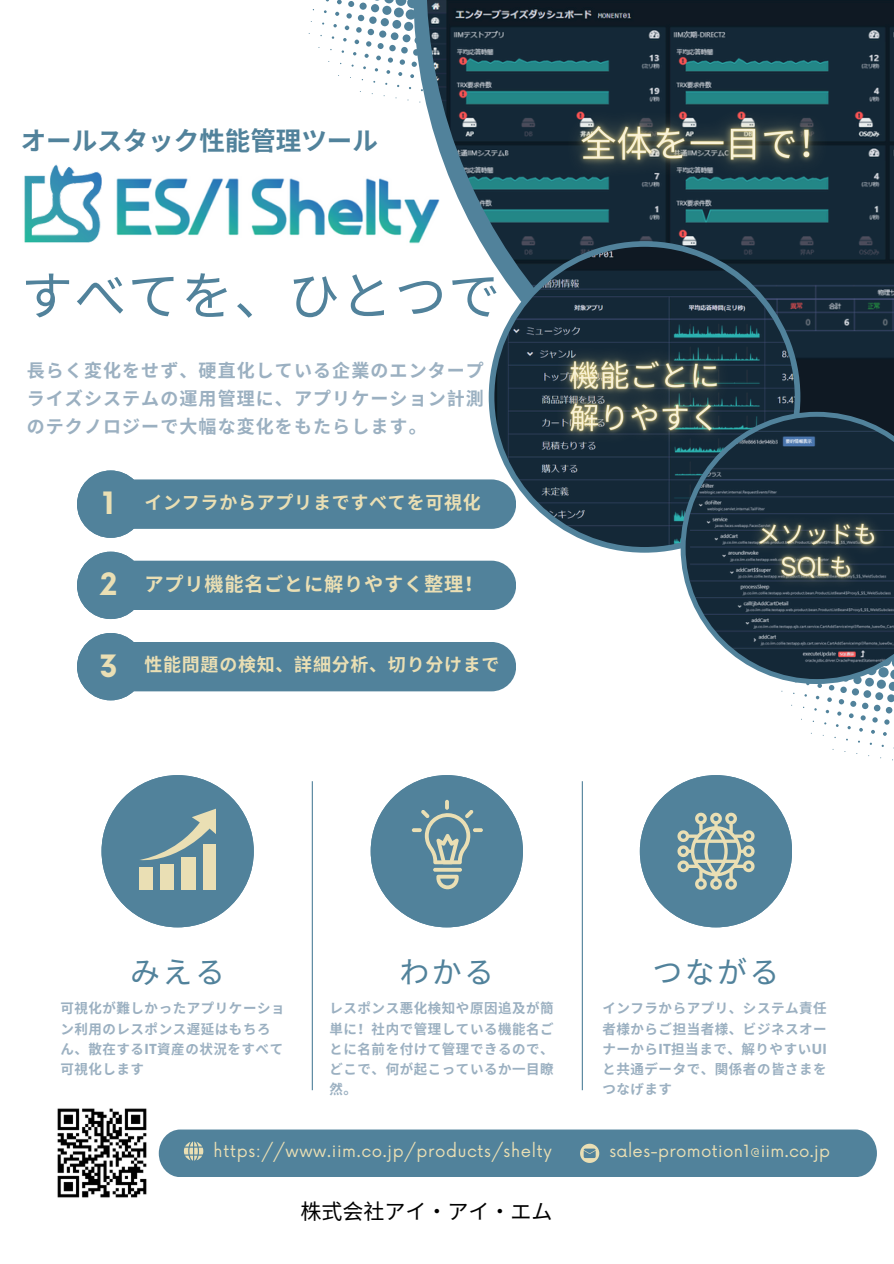
<style>
.page{position:relative;width:894px;height:1264px;background:#fff}
.page>*{position:absolute;margin:0;border:0;box-sizing:border-box;transform-origin:0 0}
.t1{font:52.35px "Noto Sans CJ Ksc";letter-spacing:.02em;color:#51829b}
.t2{font:30px "Noto Sans CJ Ksc";letter-spacing:.08em;color:#51829b}
.t3{font:700 30px "Now";color:#eadfb4}
.t4{font:700 25.5px "Noto Sans CJ Ksc";color:#51829b}
.t5{font:21px "Noto Sans CJ Ksc";color:#000}
.t6{font:700 19.2px "Noto Sans CJ Ksc";letter-spacing:.04em;color:#eadfb4}
.t7{font:700 18px/28.2px "Noto Sans CJ Ksc";letter-spacing:.06em;color:#9bb0c1;text-align:justify}
.t8{font:700 18px "Noto Sans CJ Ksc";letter-spacing:.04em;color:#eadfb4}
.t9{font:16.5px "Now";letter-spacing:.04em;color:#eadfb4}
.t10{font:16.5px "Now";letter-spacing:.02em;color:#eadfb4}
.t11{font:700 13.5px/20.2px "Noto Sans CJ Ksc";letter-spacing:.04em;color:#9bb0c1;text-align:justify}
.s1{font-family:"Now"}
</style>
<div class="page">
<div style="left:96px;top:479px;width:420px;height:50px;background:#51829b;border-radius:25px"></div>
<div style="left:96px;top:560px;width:420px;height:50px;background:#51829b;border-radius:25px"></div>
<div style="left:96px;top:642px;width:420px;height:49px;background:#51829b;border-radius:25px"></div>
<svg style="left:77px;top:470px;width:67px;height:68px"></svg>
<svg style="left:77px;top:551px;width:67px;height:68px"></svg>
<svg style="left:77px;top:633px;width:67px;height:67px"></svg>
<div style="left:876px;top:679px;width:9px;height:9px;background:#51829b;border-radius:50%"></div>
<div style="left:864px;top:677px;width:9px;height:9px;background:#51829b;border-radius:50%"></div>
<div style="left:875px;top:692px;width:7px;height:8px;background:#51829b;border-radius:50%"></div>
<svg style="left:881px;top:684px;width:12px;height:18px"></svg>
<div style="left:863px;top:690px;width:7px;height:8px;background:#51829b;border-radius:50%"></div>
<div style="left:851px;top:688px;width:7px;height:7px;background:#51829b;border-radius:50%"></div>
<div style="left:885px;top:707px;width:7px;height:6px;background:#51829b;border-radius:50%"></div>
<svg style="left:873px;top:704px;width:7px;height:7px"></svg>
<div style="left:840px;top:686px;width:6px;height:7px;background:#51829b;border-radius:50%"></div>
<svg style="left:861px;top:702px;width:7px;height:7px"></svg>
<div style="left:850px;top:700px;width:6px;height:7px;background:#51829b;border-radius:50%"></div>
<svg style="left:828px;top:685px;width:6px;height:5px"></svg>
<svg style="left:872px;top:717px;width:5px;height:5px"></svg>
<svg style="left:838px;top:699px;width:5px;height:5px"></svg>
<svg style="left:884px;top:719px;width:5px;height:5px"></svg>
<svg style="left:860px;top:715px;width:5px;height:5px"></svg>
<svg style="left:849px;top:713px;width:4px;height:5px"></svg>
<svg style="left:817px;top:684px;width:4px;height:4px"></svg>
<svg style="left:827px;top:697px;width:4px;height:5px"></svg>
<svg style="left:837px;top:711px;width:4px;height:4px"></svg>
<svg style="left:883px;top:732px;width:3px;height:4px"></svg>
<svg style="left:308px;top:0;width:105px;height:101px"></svg>
<svg style="left:413px;top:0;width:75px;height:480px"></svg>
<img style="left:426px;top:0;width:467px;height:479px">
<hr style="left:581px;top:781px;width:1px;height:309px;background:#51829b">
<hr style="left:312px;top:781px;width:1px;height:309px;background:#51829b">
<div style="left:159px;top:1129px;width:717px;height:48px;background:#51829b;border-radius:23px"></div>
<svg style="left:488px;top:241px;width:312px;height:311px;fill:#142837"></svg>
<svg style="left:184px;top:1141px;width:19px;height:19px"></svg>
<svg style="left:580px;top:1143px;width:19px;height:19px"></svg>
<svg style="left:639px;top:775px;width:152px;height:152px"></svg>
<img style="left:24px;top:164px;width:78px;height:79px">
<img style="left:116px;top:172px;width:324px;height:78px">
<svg style="left:101px;top:775px;width:152px;height:152px"></svg>
<svg style="left:370px;top:775px;width:152px;height:152px"></svg>
<svg style="left:680px;top:412px;width:213px;height:272px;fill:#142837"></svg>
<img style="left:57px;top:1108px;width:90px;height:90px">
<img style="left:543px;top:82px;width:328px;height:122px">
<img style="left:537px;top:325px;width:215px;height:143px">
<img style="left:730px;top:494px;width:163px;height:114px">
<p class="t4" style="left:21px;top:121px;width:358px">オールスタック性能管理ツール</p>
<p class="t1" style="left:21px;top:254px;width:481px">すべてを、ひとつで</p>
<h3 class="t7" style="left:27px;top:355px;width:458px">長らく変化をせず、硬直化している企業のエンタープライズシステムの運用管理に、アプリケーション計測のテクノロジーで大幅な変化をもたらします。</h3>
<p class="t3" style="left:102px;top:486px;width:14px">1</p>
<p class="t8" style="left:144px;top:488px;width:338px">インフラからアプリまですべてを可視化</p>
<p class="t3" style="left:100px;top:568px;width:19px">2</p>
<p class="t3" style="left:100px;top:650px;width:20px">3</p>
<p class="t6" style="left:144px;top:568px;width:340px">アプリ機能名ごとに解りやすく整理！</p>
<h3 class="t8" style="left:144px;top:650px;width:356px">性能問題の検知、詳細分析、切り分けまで</h3>
<p class="t2" style="left:130px;top:947px;width:96px">みえる</p>
<p class="t11" style="left:60px;top:997px;width:226px;text-align:left">可視化が難しかったアプリケーション利用のレスポンス遅延はもちろん、散在する<span class="s1">IT</span>資産の状況をすべて可視化します</p>
<h3 class="t2" style="left:399px;top:947px;width:96px">わかる</h3>
<p class="t11" style="left:329px;top:997px;width:226px">レスポンス悪化検知や原因追及が簡単に！社内で管理している機能名ごとに名前を付けて管理できるので、どこで、何が起こっているか一目瞭然。</p>
<p class="t2" style="left:652px;top:947px;width:129px">つながる</p>
<p class="t11" style="left:602px;top:997px;width:226px">インフラからアプリ、システム責任者様からご担当者様、ビジネスオーナーから<span class="s1">IT</span>担当まで、解りやすい<span class="s1">UI</span>と共通データで、関係者の皆さまをつなげます</p>
<h1 class="t9" style="left:213px;top:1141px;width:340px">https://www.iim.co.jp/products/shelty</h1>
<p class="t10" style="left:609px;top:1141px;width:222px">sales-promotion1@iim.co.jp</p>
<p class="t5" style="left:300px;top:1194px;width:253px">株式会社アイ・アイ・エム</p>
</div>
